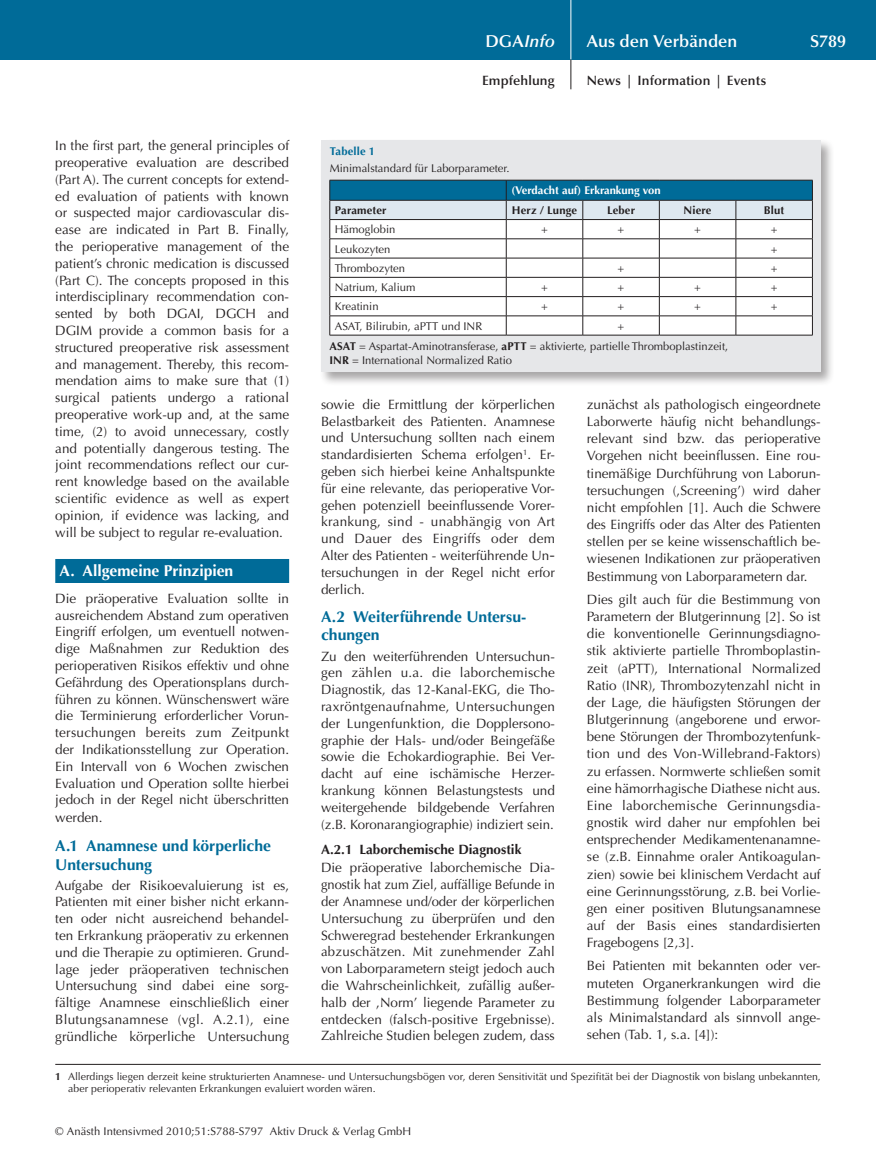
<style>
.page{position:relative;width:876px;height:1174px;background:#fff}
.page>*{position:absolute;margin:0;border:0;box-sizing:border-box;transform-origin:0 0}
.t1{font:600 17.25px "Optima";color:#fff}
.t2{font:italic 600 17.25px "Optima";color:#fff}
.t3{font:700 15.75px/18.8px "Optima";color:#006b98}
.t4{font:700 15.75px "Optima";letter-spacing:-.005em;color:#fff}
.t5{font:13.5px/16.8px "Optima";color:#231f20;text-align:justify}
.t6{font:600 13.5px "Optima";letter-spacing:.01em;color:#231f20}
.t7{font:700 13.5px "Optima";color:#231f20}
.t8{font:11.25px/20.7px "Optima";color:#231f20}
.t9{font:700 11.25px "Optima";letter-spacing:.01em;color:#231f20}
.t10{font:700 11.25px "Optima";color:#fff}
.t11{font:700 11.25px "Optima";letter-spacing:.01em;color:#006b98}
.t12{font:10.5px/12.8px "Optima";letter-spacing:.005em;color:#231f20}
.s1{font-style:normal}
.s2{font-weight:700}
</style>
<div class="page">
<div style="left:0;top:0;width:876px;height:60px;background:#006b98"></div>
<hr style="left:571px;top:0;width:1px;height:60px;background:#fff">
<svg style="left:571px;top:60px;width:1px;height:29px"></svg>
<div style="left:55px;top:559px;width:234px;height:24px;background:#006b98"></div>
<hr style="left:55px;top:1064px;width:766px;height:1px;background:#231f20">
<div style="left:319px;top:138px;width:516px;height:248px;background:#231f20;opacity:.4"></div>
<div style="left:321px;top:140px;width:500px;height:232px;background:#e6e7e9"></div>
<svg style="left:329px;top:179px;width:484px;height:156px;background:#cfdde4"></svg>
<hr style="left:330px;top:296px;width:176px;height:1px;background:#231f20">
<hr style="left:330px;top:315px;width:176px;height:1px;background:#231f20">
<hr style="left:330px;top:335px;width:176px;height:1px;background:#231f20">
<hr style="left:506px;top:296px;width:77px;height:1px;background:#231f20">
<hr style="left:506px;top:315px;width:77px;height:1px;background:#231f20">
<hr style="left:506px;top:335px;width:77px;height:1px;background:#231f20">
<hr style="left:583px;top:296px;width:76px;height:1px;background:#231f20">
<hr style="left:659px;top:296px;width:77px;height:1px;background:#231f20">
<hr style="left:736px;top:296px;width:77px;height:1px;background:#231f20">
<hr style="left:583px;top:315px;width:76px;height:1px;background:#231f20">
<hr style="left:659px;top:315px;width:77px;height:1px;background:#231f20">
<hr style="left:736px;top:315px;width:77px;height:1px;background:#231f20">
<hr style="left:583px;top:335px;width:76px;height:1px;background:#231f20">
<hr style="left:659px;top:335px;width:77px;height:1px;background:#231f20">
<hr style="left:736px;top:335px;width:77px;height:1px;background:#231f20">
<p class="t2" style="left:485px;top:31px;width:71px"><span class="s1">DGA</span>Info</p>
<p class="t1" style="left:587px;top:31px;width:152px">Aus den Verbänden</p>
<p class="t1" style="left:810px;top:31px;width:38px">S789</p>
<p class="t6" style="left:482px;top:73px;width:74px">Empfehlung</p>
<p class="t6" style="left:587px;top:73px;width:181px">News | Information | Events</p>
<p class="t5" style="left:55px;top:137px;width:235px;text-align:left">In the first part, the general principles of preoperative evaluation are described (Part A). The current concepts for extend&shy;ed evaluation of patients with known or suspected major cardiovascular dis-‑ ease are indicated in Part B. Finally, the perioperative management of the patient’s chronic medication is discussed (Part C). The concepts proposed in this interdisciplinary recommendation con-‑ sented by both DGAI, DGCH and DGIM provide a common basis for a structured preoperative risk assessment and management. Thereby, this recom&shy;mendation aims to make sure that (1) surgical patients undergo a rational preoperative work-up and, at the same time, (2) to avoid unnecessary, costly and potentially dangerous testing. The joint recommendations reflect our cur&shy;rent knowledge based on the available scientific evidence as well as expert opinion, if evidence was lacking, and will be subject to regular re-evaluation.</p>
<p class="t4" style="left:60px;top:562px;width:175px">A. Allgemeine Prinzipien</p>
<p class="t5" style="left:55px;top:590px;width:235px">Die präoperative Evaluation sollte in ausreichendem Abstand zum operativen Eingriff erfolgen, um eventuell notwen&shy;dige Maßnahmen zur Reduktion des perioperativen Risikos effektiv und ohne Gefährdung des Operationsplans durch&shy;führen zu können. Wünschenswert wäre die Terminierung erforderlicher Vorun&shy;tersuchungen bereits zum Zeitpunkt der Indikationsstellung zur Operation.<br>Ein Intervall von 6 Wochen zwischen Evaluation und Operation sollte hierbei jedoch in der Regel nicht überschritten werden.</p>
<p class="t3" style="left:55px;top:836px;width:217px">A.1 Anamnese und körperliche<br>Untersuchung</p>
<p class="t5" style="left:55px;top:877px;width:235px">Aufgabe der Risikoevaluierung ist es, Patienten mit einer bisher nicht erkann&shy;ten oder nicht ausreichend behandel&shy;ten Erkrankung präoperativ zu erkennen und die Therapie zu optimieren. Grund&shy;lage jeder präoperativen technischen Untersuchung sind dabei eine sorg&shy;fältige Anamnese einschließlich einer Blutungsanamnese (vgl. A.2.1), eine gründliche körperliche Untersuchung</p>
<p class="t11" style="left:330px;top:145px;width:47px">Tabelle 1</p>
<p class="t8" style="left:330px;top:158px;width:181px">Minimalstandard für Laborparameter.</p>
<p class="t10" style="left:511px;top:184px;width:151px">(Verdacht auf) Erkrankung von</p>
<p class="t9" style="left:335px;top:204px;width:53px">Parameter</p>
<p class="t9" style="left:512px;top:204px;width:67px">Herz / Lunge</p>
<p class="t9" style="left:607px;top:204px;width:30px">Leber</p>
<p class="t9" style="left:684px;top:204px;width:29px">Niere</p>
<p class="t9" style="left:764px;top:204px;width:22px">Blut</p>
<p class="t8" style="left:335px;top:219px;width:62px">Hämoglobin</p>
<p class="t8" style="left:541px;top:219px;width:8px">+</p>
<p class="t8" style="left:618px;top:219px;width:8px">+</p>
<p class="t8" style="left:694px;top:219px;width:8px">+</p>
<p class="t8" style="left:771px;top:219px;width:8px">+</p>
<p class="t8" style="left:335px;top:238px;width:57px">Leukozyten</p>
<p class="t8" style="left:771px;top:238px;width:8px">+</p>
<p class="t8" style="left:335px;top:258px;width:72px">Thrombozyten</p>
<p class="t8" style="left:618px;top:258px;width:8px">+</p>
<p class="t8" style="left:771px;top:258px;width:8px">+</p>
<p class="t8" style="left:335px;top:277px;width:82px">Natrium, Kalium</p>
<p class="t8" style="left:541px;top:277px;width:8px">+</p>
<p class="t8" style="left:618px;top:277px;width:8px">+</p>
<p class="t8" style="left:694px;top:277px;width:8px">+</p>
<p class="t8" style="left:771px;top:277px;width:8px">+</p>
<p class="t8" style="left:335px;top:296px;width:45px">Kreatinin</p>
<p class="t8" style="left:541px;top:296px;width:8px">+</p>
<p class="t8" style="left:618px;top:296px;width:8px">+</p>
<p class="t8" style="left:694px;top:296px;width:8px">+</p>
<p class="t8" style="left:771px;top:296px;width:8px">+</p>
<p class="t8" style="left:335px;top:315px;width:149px">ASAT, Bilirubin, aPTT und INR</p>
<p class="t8" style="left:329px;top:315px;width:400px;text-indent:288px">+<br><span class="s2">ASAT</span> = Aspartat-Aminotransferase, <span class="s2">aPTT</span> = aktivierte, partielle Thromboplastinzeit,</p>
<p class="t8" style="left:329px;top:350px;width:184px"><span class="s2">INR</span> = International Normalized Ratio</p>
<p class="t5" style="left:321px;top:396px;width:235px">sowie die Ermittlung der körperlichen Belastbarkeit des Patienten. Anamnese und Untersuchung sollten nach einem standardisierten Schema erfolgen<sup>1</sup>. Er&shy;geben sich hierbei keine Anhaltspunkte für eine relevante, das perioperative Vor&shy;gehen potenziell beeinflussende Vorer&shy;krankung, sind - unabhängig von Art und Dauer des Eingriffs oder dem Alter des Patienten - weiterführende Un&shy;tersuchungen in der Regel nicht erfor derlich.</p>
<p class="t3" style="left:321px;top:607px;width:207px">A.2 Weiterführende Untersu&shy;chungen</p>
<p class="t5" style="left:321px;top:648px;width:235px;text-align:left">Zu den weiterführenden Untersuchun&shy;gen zählen u.a. die laborchemische Diagnostik, das 12-Kanal-EKG, die Tho&shy;raxröntgenaufnahme, Untersuchungen der Lungenfunktion, die Dopplersono&shy;graphie der Hals- und/oder Beingefäße sowie die Echokardiographie. Bei Ver-‑ dacht auf eine ischämische Herzer&shy;krankung können Belastungstests und weitergehende bildgebende Verfahren (z.B. Koronarangiographie) indiziert sein.</p>
<p class="t7" style="left:321px;top:841px;width:202px">A.2.1 Laborchemische Diagnostik</p>
<p class="t5" style="left:321px;top:859px;width:235px">Die präoperative laborchemische Dia‑ gnostik hat zum Ziel, auffällige Befunde in der Anamnese und/oder der körperlichen Untersuchung zu überprüfen und den Schweregrad bestehender Erkrankungen abzuschätzen. Mit zunehmender Zahl von Laborparametern steigt jedoch auch die Wahrscheinlichkeit, zufällig außer&shy;halb der ‚Norm’ liegende Parameter zu entdecken (falsch-positive Ergebnisse).<br>Zahlreiche Studien belegen zudem, dass</p>
<p class="t5" style="left:587px;top:396px;width:235px;line-height:17.2px">zunächst als pathologisch eingeordnete Laborwerte häufig nicht behandlungs&shy;relevant sind bzw. das perioperative Vorgehen nicht beeinflussen. Eine rou‑ tinemäßige Durchführung von Laborun&shy;tersuchungen (‚Screening’) wird daher nicht empfohlen [1]. Auch die Schwere des Eingriffs oder das Alter des Patienten stellen per se keine wissenschaftlich be&shy;wiesenen Indikationen zur präoperativen Bestimmung von Laborparametern dar.</p>
<p class="t5" style="left:587px;top:591px;width:235px">Dies gilt auch für die Bestimmung von Parametern der Blutgerinnung [2]. So ist die konventionelle Gerinnungsdiagno‑ stik aktivierte partielle Thromboplastin&shy;zeit (aPTT), International Normalized Ratio (INR), Thrombozytenzahl nicht in der Lage, die häufigsten Störungen der Blutgerinnung (angeborene und erwor&shy;bene Störungen der Thrombozytenfunk&shy;tion und des Von-Willebrand-Faktors) zu erfassen. Normwerte schließen somit eine hämorrhagische Diathese nicht aus.<br>Eine laborchemische Gerinnungsdia‑ gnostik wird daher nur empfohlen bei entsprechender Medikamentenanamne&shy;se (z.B. Einnahme oraler Antikoagulan‑ zien) sowie bei klinischem Verdacht auf eine Gerinnungsstörung, z.B. bei Vorlie&shy;gen einer positiven Blutungsanamnese auf der Basis eines standardisierten Fragebogens [2,3].</p>
<p class="t5" style="left:587px;top:957px;width:235px;line-height:17.2px">Bei Patienten mit bekannten oder ver&shy;muteten Organerkrankungen wird die Bestimmung folgender Laborparameter als Minimalstandard als sinnvoll ange‑ sehen (Tab. 1, s.a. [4]):</p>
<p class="t12" style="left:68px;top:1069px;width:754px;text-indent:-13px"><span class="s2">1</span> Allerdings liegen derzeit keine strukturierten Anamnese- und Untersuchungsbögen vor, deren Sensitivität und Spezifität bei der Diagnostik von bislang unbekannten, aber perioperativ relevanten Erkrankungen evaluiert worden wären.</p>
<p class="t8" style="left:55px;top:1121px;width:357px">© Anästh Intensivmed 2010;51:S788-S797 Aktiv Druck &amp; Verlag GmbH</p>
</div>
